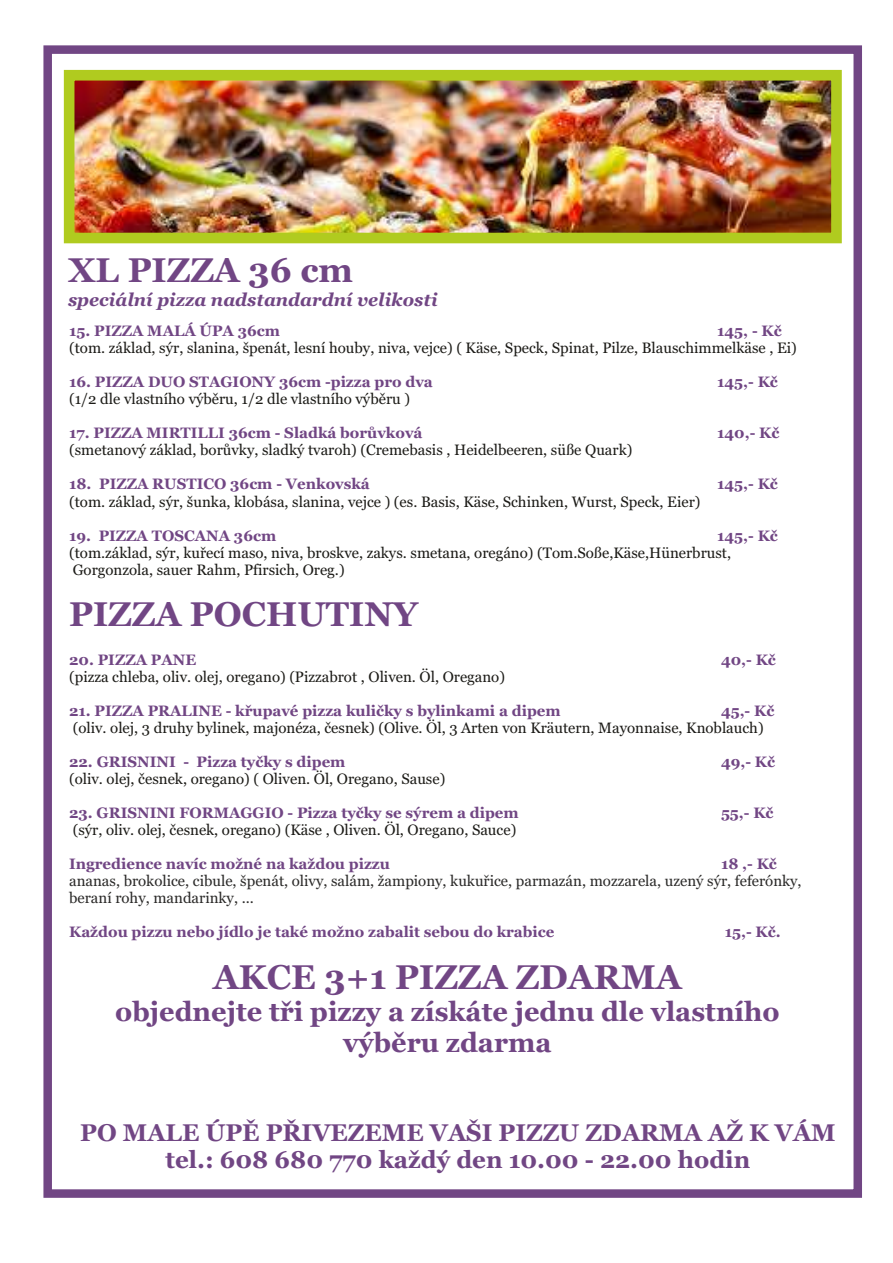
<style>
.page{position:relative;width:893px;height:1263px;background:#fff}
.page>*{position:absolute;margin:0;border:0;box-sizing:border-box;transform-origin:0 0}
.t1{font:700 34.05px "Georgia";color:#714684}
.t2{font:700 27px/30.8px "Georgia";color:#714684;text-align:center}
.t3{font:700 24px/27.3px "Georgia";color:#714684;text-align:center}
.t4{font:italic 700 18px "Georgia";color:#714684}
.t5{font:15px/17.1px "Georgia";color:#1c1b17}
.t6{font:700 15px "Georgia";color:#714684}
.t7{font:15px/17.1px "Georgia";color:#2b2a29}
</style>
<div class="page">
<div style="left:43px;top:45px;width:819px;height:1153px;border:9px solid #714684"></div>
<img style="left:76px;top:82px;width:754px;height:149px">
<div style="left:64px;top:70px;width:778px;height:173px;border:11px solid #b0cb1f"></div>
<h1 class="t1" style="left:68px;top:257px;width:287px">XL PIZZA 36 cm</h1>
<p class="t4" style="left:68px;top:293px;width:371px">speciální pizza nadstandardní velikosti</p>
<p class="t6" style="left:69px;top:325px;width:212px">15. PIZZA MALÁ ÚPA 36cm</p>
<p class="t6" style="left:717px;top:325px;width:66px">145, - Kč</p>
<p class="t5" style="left:69px;top:340px;width:729px">(tom. základ, sýr, slanina, špenát, lesní houby, niva, vejce) ( Käse, Speck, Spinat, Pilze, Blauschimmelkäse , Ei)</p>
<p class="t6" style="left:69px;top:376px;width:365px">16. PIZZA DUO STAGIONY 36cm -pizza pro dva</p>
<p class="t6" style="left:717px;top:376px;width:62px">145,- Kč</p>
<p class="t5" style="left:69px;top:392px;width:342px">(1/2 dle vlastního výběru, 1/2 dle vlastního výběru )</p>
<p class="t6" style="left:69px;top:427px;width:355px">17. PIZZA MIRTILLI 36cm - Sladká borůvková</p>
<p class="t6" style="left:717px;top:427px;width:64px">140,- Kč</p>
<p class="t5" style="left:69px;top:443px;width:565px">(smetanový základ, borůvky, sladký tvaroh) (Cremebasis , Heidelbeeren, süße Quark)</p>
<p class="t6" style="left:69px;top:478px;width:302px">18. PIZZA RUSTICO 36cm - Venkovská</p>
<p class="t6" style="left:717px;top:478px;width:62px">145,- Kč</p>
<p class="t5" style="left:69px;top:494px;width:633px">(tom. základ, sýr, šunka, klobása, slanina, vejce ) (es. Basis, Käse, Schinken, Wurst, Speck, Eier)</p>
<p class="t6" style="left:69px;top:529px;width:209px">19. PIZZA TOSCANA 36cm</p>
<p class="t6" style="left:717px;top:529px;width:62px">145,- Kč</p>
<p class="t5" style="left:69px;top:545px;width:663px">(tom.základ, sýr, kuřecí maso, niva, broskve, zakys. smetana, oregáno) (Tom.Soße,Käse,Hünerbrust,<br>Gorgonzola, sauer Rahm, Pfirsich, Oreg.)</p>
<h1 class="t1" style="left:69px;top:600px;width:350px">PIZZA POCHUTINY</h1>
<p class="t6" style="left:69px;top:653px;width:129px">20. PIZZA PANE</p>
<p class="t6" style="left:721px;top:653px;width:56px">40,- Kč</p>
<p class="t5" style="left:69px;top:669px;width:437px">(pizza chleba, oliv. olej, oregano) (Pizzabrot , Oliven. Öl, Oregano)</p>
<p class="t6" style="left:69px;top:704px;width:493px">21. PIZZA PRALINE - křupavé pizza kuličky s bylinkami a dipem</p>
<p class="t6" style="left:721px;top:704px;width:55px">45,- Kč</p>
<p class="t5" style="left:73px;top:720px;width:692px">(oliv. olej, 3 druhy bylinek, majonéza, česnek) (Olive. Öl, 3 Arten von Kräutern, Mayonnaise, Knoblauch)</p>
<p class="t6" style="left:69px;top:755px;width:278px">22. GRISNINI - Pizza tyčky s dipem</p>
<p class="t6" style="left:721px;top:755px;width:56px">49,- Kč</p>
<p class="t5" style="left:69px;top:771px;width:378px">(oliv. olej, česnek, oregano) ( Oliven. Öl, Oregano, Sause)</p>
<p class="t6" style="left:69px;top:807px;width:451px">23. GRISNINI FORMAGGIO - Pizza tyčky se sýrem a dipem</p>
<p class="t6" style="left:721px;top:807px;width:54px">55,- Kč</p>
<p class="t5" style="left:73px;top:822px;width:445px">(sýr, oliv. olej, česnek, oregano) (Käse , Oliven. Öl, Oregano, Sauce)</p>
<p class="t6" style="left:69px;top:858px;width:322px">Ingredience navíc možné na každou pizzu</p>
<p class="t6" style="left:721px;top:858px;width:57px">18 ,- Kč</p>
<p class="t7" style="left:69px;top:873px;width:734px">ananas, brokolice, cibule, špenát, olivy, salám, žampiony, kukuřice, parmazán, mozzarela, uzený sýr, feferónky, beraní rohy, mandarinky, ...</p>
<p class="t6" style="left:69px;top:926px;width:487px">Každou pizzu nebo jídlo je také možno zabalit sebou do krabice</p>
<p class="t6" style="left:725px;top:926px;width:57px">15,- Kč.</p>
<h1 class="t1" style="left:213px;top:963px;width:470px">AKCE 3+1 PIZZA ZDARMA</h1>
<h2 class="t2" style="left:115px;top:998px;width:666px">objednejte tři pizzy a získáte jednu dle vlastního výběru zdarma</h2>
<h3 class="t3" style="left:80px;top:1121px;width:757px">PO MALE ÚPĚ PŘIVEZEME VAŠI PIZZU ZDARMA AŽ K VÁM tel.: 608 680 770 každý den 10.00 - 22.00 hodin</h3>
</div>
